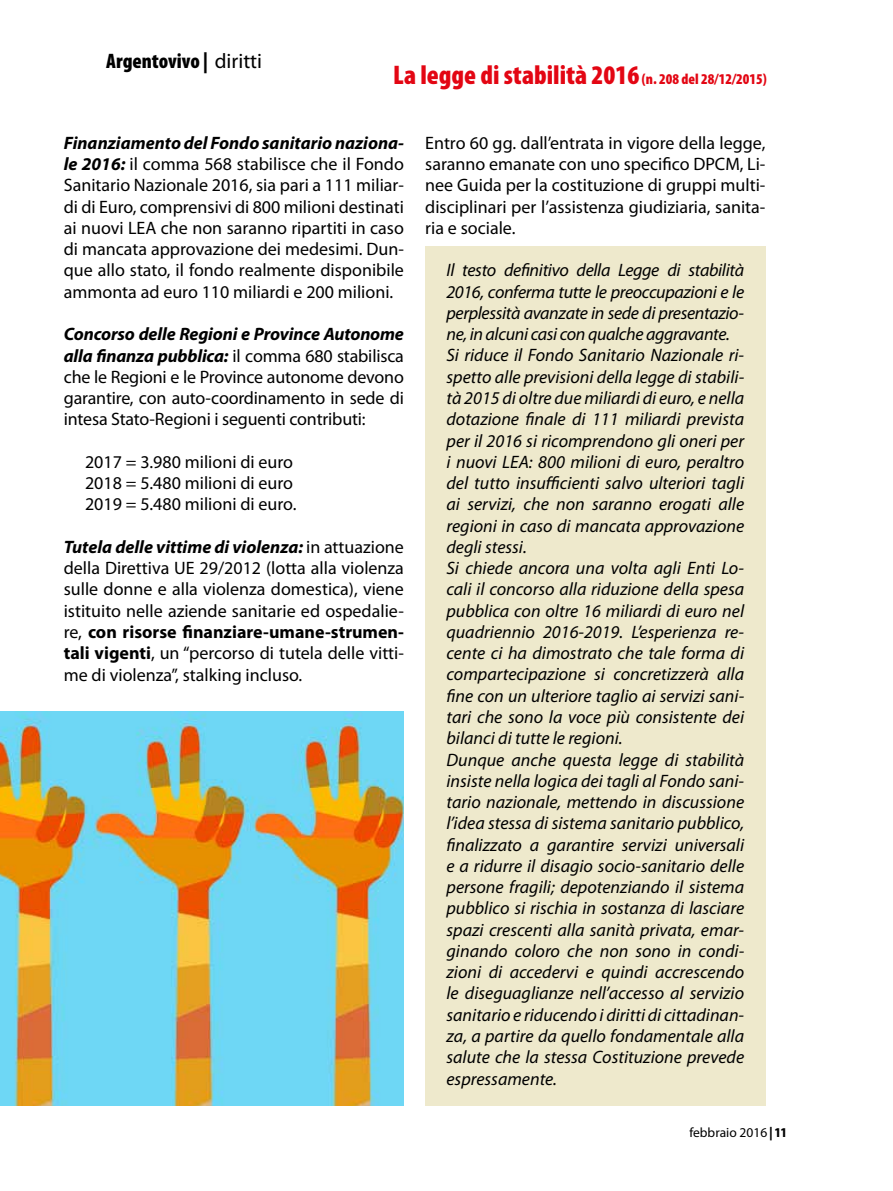
<style>
.page{position:relative;width:893px;height:1191px;background:#fff}
.page>*{position:absolute;margin:0;border:0;box-sizing:border-box;transform-origin:0 0}
.t1{font:900 condensed 27px "Myriad Pro";color:#e30613}
.t2{font:900 condensed 21px "Myriad Pro";color:#000}
.t3{font:italic 18px/21.3px "Myriad Pro";color:#000}
.t4{font:18px/21.3px "Myriad Pro";color:#000;text-align:justify}
.t5{font:13.5px "Myriad Pro";color:#000}
.s1{font-weight:400;font-stretch:normal}
.s2{font-size:15px}
.s3{font-weight:700;font-style:italic}
.s4{font-weight:700}
.s5{font-weight:900;font-stretch:condensed}
</style>
<div class="page">
<div style="left:425px;top:247px;width:340px;height:859px;background:#eee9cc"></div>
<img style="left:0;top:711px;width:404px;height:395px">
<p class="t2" style="left:106px;top:49px;width:157px">Argentovivo | <span class="s1">diritti</span></p>
<h1 class="t1" style="left:393px;top:59px;width:375px">La legge di stabilità 2016 <span class="s2">(n. 208 del 28/12/2015)</span></h1>
<p class="t4" style="left:64px;top:132px;width:342px"><span class="s3">Finanziamento del Fondo sanitario naziona&shy;le 2016:</span> il comma 568 stabilisce che il Fondo Sanitario Nazionale 2016, sia pari a 111 miliar&shy;di di Euro, comprensivi di 800 milioni destinati ai nuovi LEA che non saranno ripartiti in caso di mancata approvazione dei medesimi. Dun&shy;que allo stato, il fondo realmente disponibile ammonta ad euro 110 miliardi e 200 milioni.</p>
<p class="t4" style="left:64px;top:323px;width:342px"><span class="s3">Concorso delle Regioni e Province Autonome alla finanza pubblica:</span> il comma 680 stabilisca che le Regioni e le Province autonome devono garantire, con auto-coordinamento in sede di intesa Stato-Regioni i seguenti contributi:</p>
<p class="t4" style="left:85px;top:451px;width:213px;text-align:left">2017 = 3.980 milioni di euro<br>2018 = 5.480 milioni di euro<br>2019 = 5.480 milioni di euro.</p>
<p class="t4" style="left:64px;top:536px;width:342px"><span class="s3">Tutela delle vittime di violenza:</span> in attuazione della Direttiva UE 29/2012 (lotta alla violenza sulle donne e alla violenza domestica), viene istituito nelle aziende sanitarie ed ospedalie&shy;re, <span class="s4">con risorse finanziare-umane-strumen&shy;tali vigenti</span>, un “percorso di tutela delle vitti&shy;me di violenza”, stalking incluso.</p>
<p class="t4" style="left:425px;top:132px;width:342px">Entro 60 gg. dall’entrata in vigore della legge, saranno emanate con uno specifico DPCM, Li&shy;nee Guida per la costituzione di gruppi multi&shy;disciplinari per l’assistenza giudiziaria, sanita&shy;ria e sociale.</p>
<p class="t3" style="left:446px;top:259px;width:299px">Il testo definitivo della Legge di stabilità 2016, conferma tutte le preoccupazioni e le perplessità avanzate in sede di presentazio&shy;ne, in alcuni casi con qualche aggravante.<br>Si riduce il Fondo Sanitario Nazionale ri&shy;spetto alle previsioni della legge di stabili&shy;tà 2015 di oltre due miliardi di euro, e nella dotazione finale di 111 miliardi prevista per il 2016 si ricomprendono gli oneri per i nuovi LEA: 800 milioni di euro, peraltro del tutto insufficienti salvo ulteriori tagli ai servizi, che non saranno erogati alle regioni in caso di mancata approvazione degli stessi.<br>Si chiede ancora una volta agli Enti Lo&shy;cali il concorso alla riduzione della spesa pubblica con oltre 16 miliardi di euro nel quadriennio 2016-2019. L’esperienza re&shy;cente ci ha dimostrato che tale forma di compartecipazione si concretizzerà alla fine con un ulteriore taglio ai servizi sani&shy;tari che sono la voce più consistente dei bilanci di tutte le regioni.<br>Dunque anche questa legge di stabilità insiste nella logica dei tagli al Fondo sani&shy;tario nazionale, mettendo in discussione l’idea stessa di sistema sanitario pubblico, finalizzato a garantire servizi universali e a ridurre il disagio socio-sanitario delle persone fragili; depotenziando il sistema pubblico si rischia in sostanza di lasciare spazi crescenti alla sanità privata, emar&shy;ginando coloro che non sono in condi&shy;zioni di accedervi e quindi accrescendo le diseguaglianze nell’accesso al servizio sanitario e riducendo i diritti di cittadinan&shy;za, a partire da quello fondamentale alla salute che la stessa Costituzione prevede espressamente.</p>
<p class="t5" style="left:689px;top:1124px;width:99px">febbraio 2016 <span class="s5">| 11</span></p>
</div>
